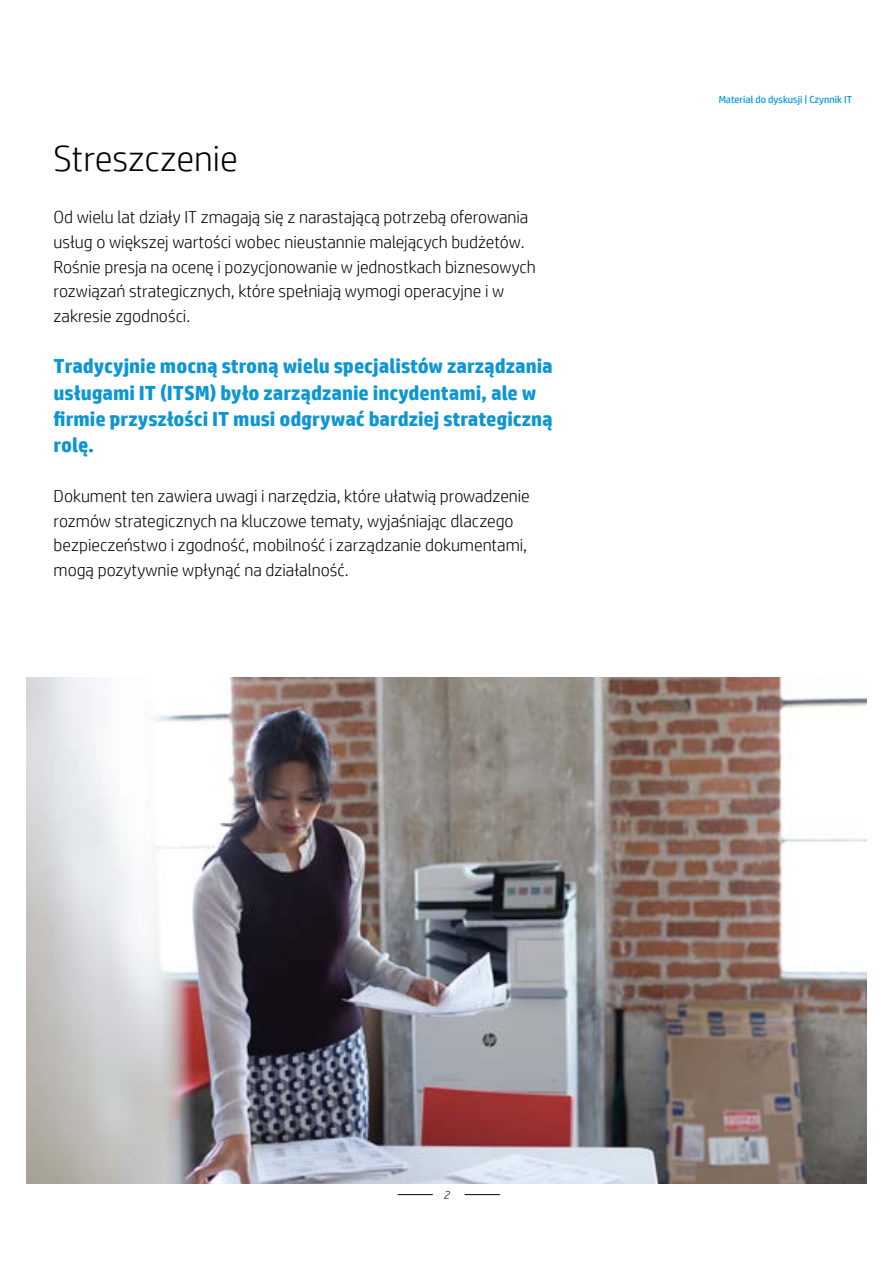
<style>
.page{position:relative;width:893px;height:1263px;background:#fff}
.page>*{position:absolute;margin:0;border:0;box-sizing:border-box;transform-origin:0 0}
.t1{font:300 36.45px "HP Simplified";color:#000101}
.t2{font:700 20.4px/26.2px "HP Simplified";color:#0d96d4}
.t3{font:300 17.55px/24.8px "HP Simplified";color:#000}
.t4{font:italic 300 11.7px "HP Simplified";color:#000}
.t5{font:10.2px "HP Simplified";color:#0096d6}
</style>
<div class="page">
<hr style="left:465px;top:1194px;width:35px;height:1px;background:#000">
<hr style="left:398px;top:1194px;width:35px;height:1px;background:#000">
<img style="left:26px;top:678px;width:841px;height:505px">
<h1 class="t1" style="left:54px;top:134px;width:186px">Streszczenie</h1>
<p class="t3" style="left:54px;top:204px;width:484px">Od wielu lat działy IT zmagają się z narastającą potrzebą oferowania usług o większej wartości wobec nieustannie malejących budżetów.<br>Rośnie presja na ocenę i pozycjonowanie w jednostkach biznesowych rozwiązań strategicznych, które spełniają wymogi operacyjne i w zakresie zgodności.</p>
<p class="t2" style="left:54px;top:353px;width:501px">Tradycyjnie mocną stroną wielu specjalistów zarządzania usługami IT (ITSM) było zarządzanie incydentami, ale w firmie przyszłości IT musi odgrywać bardziej strategiczną rolę.</p>
<p class="t3" style="left:54px;top:483px;width:478px">Dokument ten zawiera uwagi i narzędzia, które ułatwią prowadzenie rozmów strategicznych na kluczowe tematy, wyjaśniając dlaczego bezpieczeństwo i zgodność, mobilność i zarządzanie dokumentami, mogą pozytywnie wpłynąć na działalność.</p>
<p class="t5" style="left:719px;top:93px;width:135px">Materiał do dyskusji | Czynnik IT</p>
<p class="t4" style="left:443px;top:1187px;width:8px">2</p>
</div>
